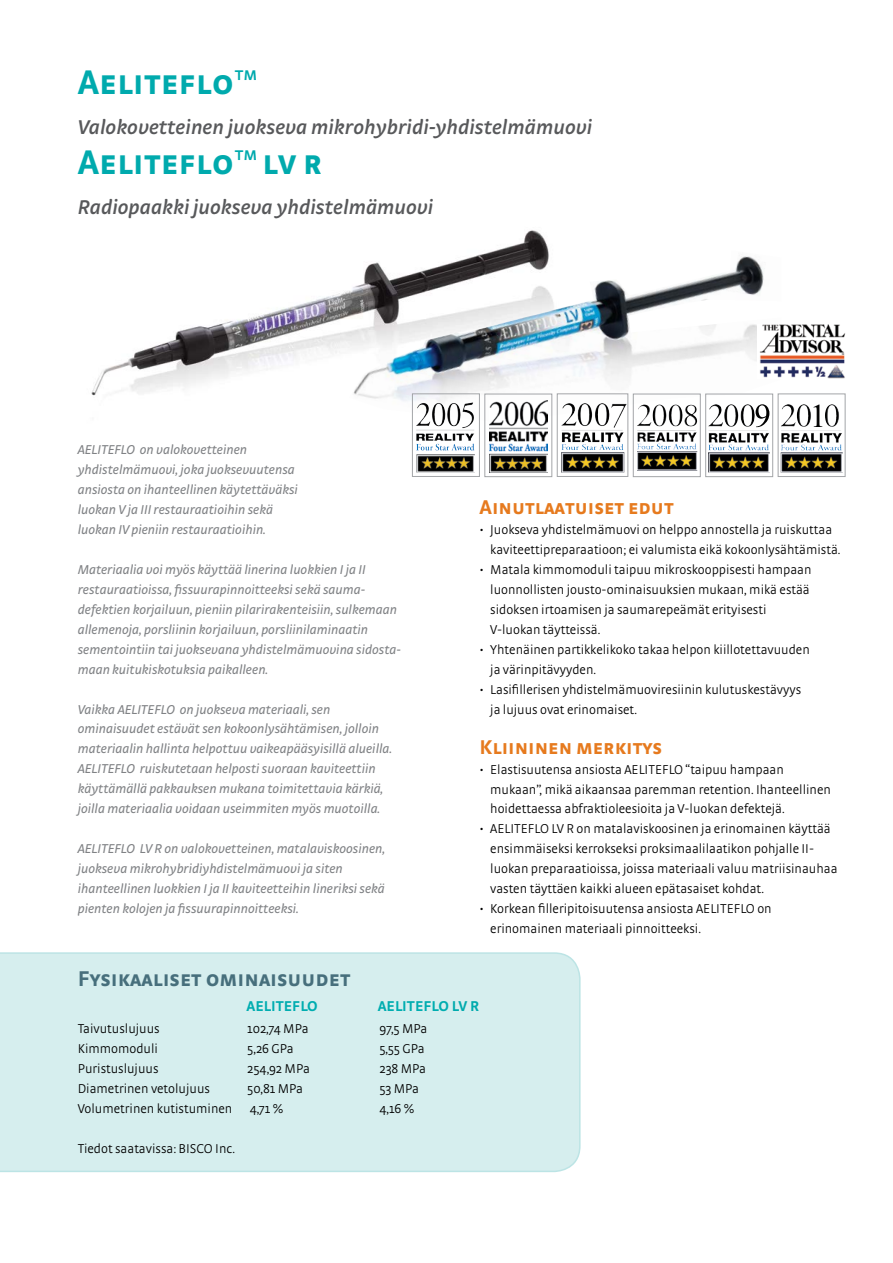
<style>
.page{position:relative;width:893px;height:1263px;background:#fff}
.page>*{position:absolute;margin:0;border:0;box-sizing:border-box;transform-origin:0 0}
.t1{font:700 36px "Strada SC";color:#00aaad}
.t2{font:33.15px "Times New Roman";color:#000}
.t3{font:700 22.5px "Strada SC";color:#476f7c}
.t4{font:italic 600 21px "Strada";color:#58595b}
.t5{font:700 21px "Strada SC";color:#e67a1e}
.t6{font:700 15px "Strada";color:#00adb0}
.t7{font:300 13.5px/20px "Strada";color:#000}
.t8{font:italic 13.5px/20px "Strada";color:#808285}
.s1{color:#00aaad}
</style>
<div class="page">
<img style="left:797px;top:404px;width:14px;height:23px">
<img style="left:825px;top:404px;width:14px;height:23px">
<div style="left:778px;top:394px;width:67px;height:83px;border:1px solid #a3a5a8"></div>
<div style="left:0;top:952px;width:581px;height:220px;background:#d6eeee"></div>
<img style="left:91px;top:230px;width:496px;height:202px">
<img style="left:349px;top:250px;width:432px;height:173px">
<img style="left:462px;top:403px;width:12px;height:25px">
<div style="left:412px;top:394px;width:68px;height:83px;border:1px solid #a3a5a8"></div>
<img style="left:489px;top:401px;width:59px;height:72px">
<div style="left:485px;top:394px;width:67px;height:83px;border:1px solid #a3a5a8"></div>
<img style="left:595px;top:403px;width:14px;height:23px">
<div style="left:557px;top:394px;width:71px;height:83px;border:1px solid #a3a5a8"></div>
<div style="left:633px;top:394px;width:67px;height:83px;border:1px solid #a3a5a8"></div>
<img style="left:655px;top:405px;width:28px;height:22px">
<div style="left:705px;top:394px;width:68px;height:83px;border:1px solid #a3a5a8"></div>
<img style="left:727px;top:404px;width:28px;height:23px">
<svg style="left:756px;top:404px;width:13px;height:23px"></svg>
<img style="left:757px;top:324px;width:89px;height:54px">
<h1 class="t1" style="left:78px;top:60px;width:181px">Aeliteflo<sup>™</sup></h1>
<h3 class="t4" style="left:78px;top:115px;width:516px">Valokovetteinen juokseva mikrohybridi-yhdistelmämuovi</h3>
<h1 class="t1" style="left:78px;top:140px;width:246px">Aeliteflo<sup>™</sup> lv r</h1>
<h3 class="t4" style="left:78px;top:194px;width:357px">Radiopaakki juokseva yhdistelmämuovi</h3>
<h2 class="t2" style="left:810px;top:393px;width:18px">1</h2>
<p class="t8" style="left:78px;top:439px;width:222px">AELITEFLO on valokovetteinen yhdistelmämuovi, joka juoksevuutensa ansiosta on ihanteellinen käytettäväksi luokan V ja III restauraatioihin sekä luokan IV pieniin restauraatioihin.</p>
<p class="t8" style="left:78px;top:559px;width:325px">Materiaalia voi myös käyttää linerina luokkien I ja II restauraatioissa, fissuurapinnoitteeksi sekä sauma&shy;defektien korjailuun, pieniin pilarirakenteisiin, sulkemaan allemenoja, porsliinin korjailuun, porsliinilaminaatin sementointiin tai juoksevana yhdistelmämuovina sidosta&shy;maan kuitukiskotuksia paikalleen.</p>
<p class="t8" style="left:78px;top:699px;width:316px">Vaikka AELITEFLO on juokseva materiaali, sen ominaisuudet estävät sen kokoonlysähtämisen, jolloin materiaalin hallinta helpottuu vaikeapääsyisillä alueilla.<br>AELITEFLO ruiskutetaan helposti suoraan kaviteettiin käyttämällä pakkauksen mukana toimitettavia kärkiä, joilla materiaalia voidaan useimmiten myös muotoilla.</p>
<p class="t8" style="left:78px;top:839px;width:309px">AELITEFLO LV R on valokovetteinen, matalaviskoosinen, juokseva mikrohybridiyhdistelmämuovi ja siten ihanteellinen luokkien I ja II kaviteetteihin lineriksi sekä pienten kolojen ja fissuurapinnoitteeksi.</p>
<h3 class="t5" style="left:480px;top:494px;width:196px">Ainutlaatuiset edut</h3>
<p class="t7" style="left:490px;top:519px;width:352px;text-indent:-11px">• Juokseva yhdistelmämuovi on helppo annostella ja ruiskuttaa kaviteettipreparaatioon; ei valumista eikä kokoonlysähtämistä.</p>
<p class="t7" style="left:490px;top:559px;width:323px;text-indent:-11px">• Matala kimmomoduli taipuu mikroskooppisesti hampaan luonnollisten jousto-ominaisuuksien mukaan, mikä estää sidoksen irtoamisen ja saumarepeämät erityisesti V-luokan täytteissä.</p>
<p class="t7" style="left:490px;top:639px;width:321px;text-indent:-11px">• Yhtenäinen partikkelikoko takaa helpon kiillotettavuuden ja värinpitävyyden.</p>
<p class="t7" style="left:490px;top:679px;width:312px;text-indent:-11px">• Lasifillerisen yhdistelmämuoviresiinin kulutuskestävyys ja lujuus ovat erinomaiset.</p>
<h3 class="t5" style="left:480px;top:734px;width:184px">Kliininen merkitys</h3>
<p class="t7" style="left:490px;top:759px;width:342px;text-indent:-11px">• Elastisuutensa ansiosta AELITEFLO “taipuu hampaan mukaan”, mikä aikaansaa paremman retention. Ihanteellinen hoidettaessa abfraktioleesioita ja V-luokan defektejä.</p>
<p class="t7" style="left:490px;top:819px;width:349px;text-indent:-11px">• AELITEFLO LV R on matalaviskoosinen ja erinomainen käyttää ensimmäiseksi kerrokseksi proksimaalilaatikon pohjalle II&shy;luokan preparaatioissa, joissa materiaali valuu matriisinauhaa vasten täyttäen kaikki alueen epätasaiset kohdat.</p>
<p class="t7" style="left:490px;top:899px;width:283px;text-indent:-11px">• Korkean filleripitoisuutensa ansiosta AELITEFLO on erinomainen materiaali pinnoitteeksi.</p>
<h3 class="t3" style="left:78px;top:965px;width:274px">Fysikaaliset ominaisuudet</h3>
<p class="t6" style="left:247px;top:997px;width:73px">AELITEFLO</p>
<p class="t6" style="left:378px;top:997px;width:103px">AELITEFLO <span class="s1">LV R</span></p>
<p class="t7" style="left:78px;top:1019px;width:83px">Taivutuslujuus</p>
<p class="t7" style="left:247px;top:1019px;width:63px">102,74 MPa</p>
<p class="t7" style="left:379px;top:1019px;width:50px">97,5 MPa</p>
<p class="t7" style="left:78px;top:1039px;width:82px">Kimmomoduli</p>
<p class="t7" style="left:247px;top:1039px;width:48px">5,26 GPa</p>
<p class="t7" style="left:379px;top:1039px;width:47px">5,55 GPa</p>
<p class="t7" style="left:78px;top:1059px;width:82px">Puristuslujuus</p>
<p class="t7" style="left:247px;top:1059px;width:64px">254,92 MPa</p>
<p class="t7" style="left:379px;top:1059px;width:48px">238 MPa</p>
<p class="t7" style="left:78px;top:1079px;width:134px">Diametrinen vetolujuus</p>
<p class="t7" style="left:247px;top:1079px;width:57px">50,81 MPa</p>
<p class="t7" style="left:379px;top:1079px;width:41px">53 MPa</p>
<p class="t7" style="left:78px;top:1099px;width:156px">Volumetrinen kutistuminen</p>
<p class="t7" style="left:250px;top:1099px;width:35px">4,71 %</p>
<p class="t7" style="left:379px;top:1099px;width:36px">4,16 %</p>
<p class="t7" style="left:78px;top:1139px;width:159px">Tiedot saatavissa: BISCO Inc.</p>
</div>
